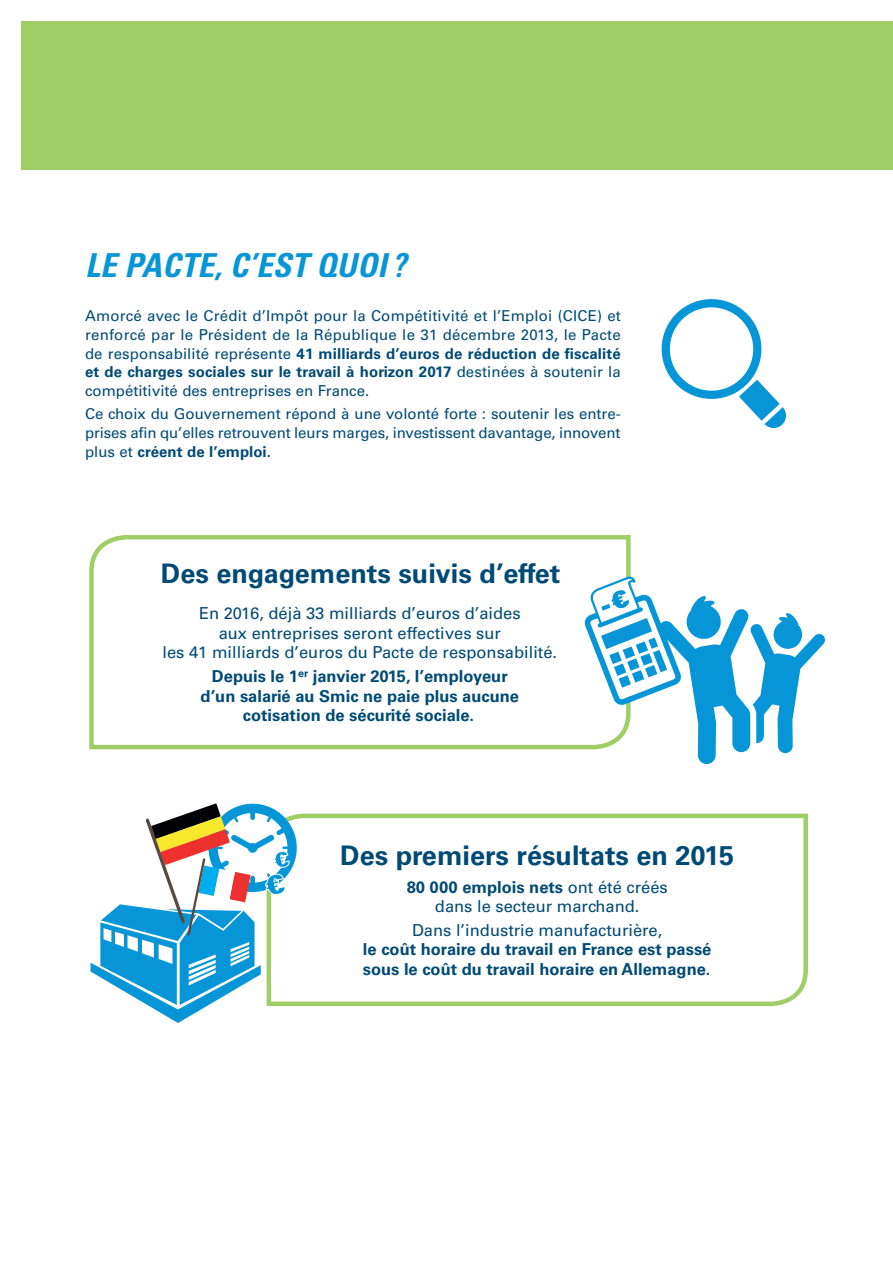
<style>
.page{position:relative;width:893px;height:1263px;background:#fff}
.page>*{position:absolute;margin:0;border:0;box-sizing:border-box;transform-origin:0 0}
.TITRE-1{font:italic 700 condensed 33px "Univers LT";letter-spacing:.01em;color:#0696d7}
.titre_exergue{font:700 27px "Univers LT";color:#004a75}
.texte_encadré{font:16.5px/19.5px "Univers LT";color:#004a75;text-align:center}
.texte_encadré-2{font:700 16.5px/19.5px "Univers LT";color:#004a75;text-align:center}
.EXERGUE{font:700 16.5px/19.5px "Univers LT";color:#004a75;text-align:center}
.TEXTE-MARGE{font:15px/18.8px "Univers LT";letter-spacing:-.01em;color:#004a75;text-align:justify}
.s1{font-weight:700}
.s2{font-weight:400}
</style>
<div class="page">
<div style="left:21px;top:21px;width:872px;height:149px;background:#9fce66"></div>
<svg style="left:661px;top:299px;width:125px;height:129px"></svg>
<svg style="left:89px;top:535px;width:542px;height:215px"></svg>
<svg style="left:585px;top:576px;width:240px;height:188px"></svg>
<svg style="left:297px;top:813px;width:511px;height:194px"></svg>
<svg style="left:91px;top:804px;width:206px;height:219px"></svg>
<p class="TITRE-1" style="left:85px;top:245px;width:323px">LE PACTE, C’EST QUOI ?</p>
<p class="TEXTE-MARGE" style="left:85px;top:306px;width:537px">Amorcé avec le Crédit d’Impôt pour la Compétitivité et l’Emploi (CICE) et renforcé par le Président de la République le 31 décembre 2013, le Pacte de responsabilité représente <span class="s1">41 milliards d’euros de réduction de fiscalité et de charges sociales sur le travail à horizon 2017</span> destinées à soutenir la compétitivité des entreprises en France.</p>
<p class="TEXTE-MARGE" style="left:85px;top:404px;width:537px">Ce choix du Gouvernement répond à une volonté forte : soutenir les entre&shy;prises afin qu’elles retrouvent leurs marges, investissent davantage, innovent plus et <span class="s1">créent de l’emploi.</span></p>
<p class="titre_exergue" style="left:161px;top:557px;width:401px">Des engagements suivis d’effet</p>
<p class="texte_encadré" style="left:162px;top:604px;width:396px">En 2016, déjà 33 milliards d’euros d’aides<br>aux entreprises seront effectives sur<br>les 41 milliards d’euros du Pacte de responsabilité.</p>
<p class="EXERGUE" style="left:201px;top:667px;width:320px">Depuis le 1<sup>er</sup> janvier 2015, l’employeur d’un salarié au Smic ne paie plus aucune cotisation de sécurité sociale.</p>
<p class="titre_exergue" style="left:340px;top:839px;width:395px">Des premiers résultats en 2015</p>
<p class="texte_encadré" style="left:407px;top:877px;width:263px"><span class="s1">80 000 emplois nets</span> ont été créés dans le secteur marchand.</p>
<p class="texte_encadré-2" style="left:363px;top:920px;width:350px"><span class="s2">Dans l’industrie manufacturière,<br></span>le coût horaire du travail en France est passé sous le coût du travail horaire en Allemagne.</p>
</div>
